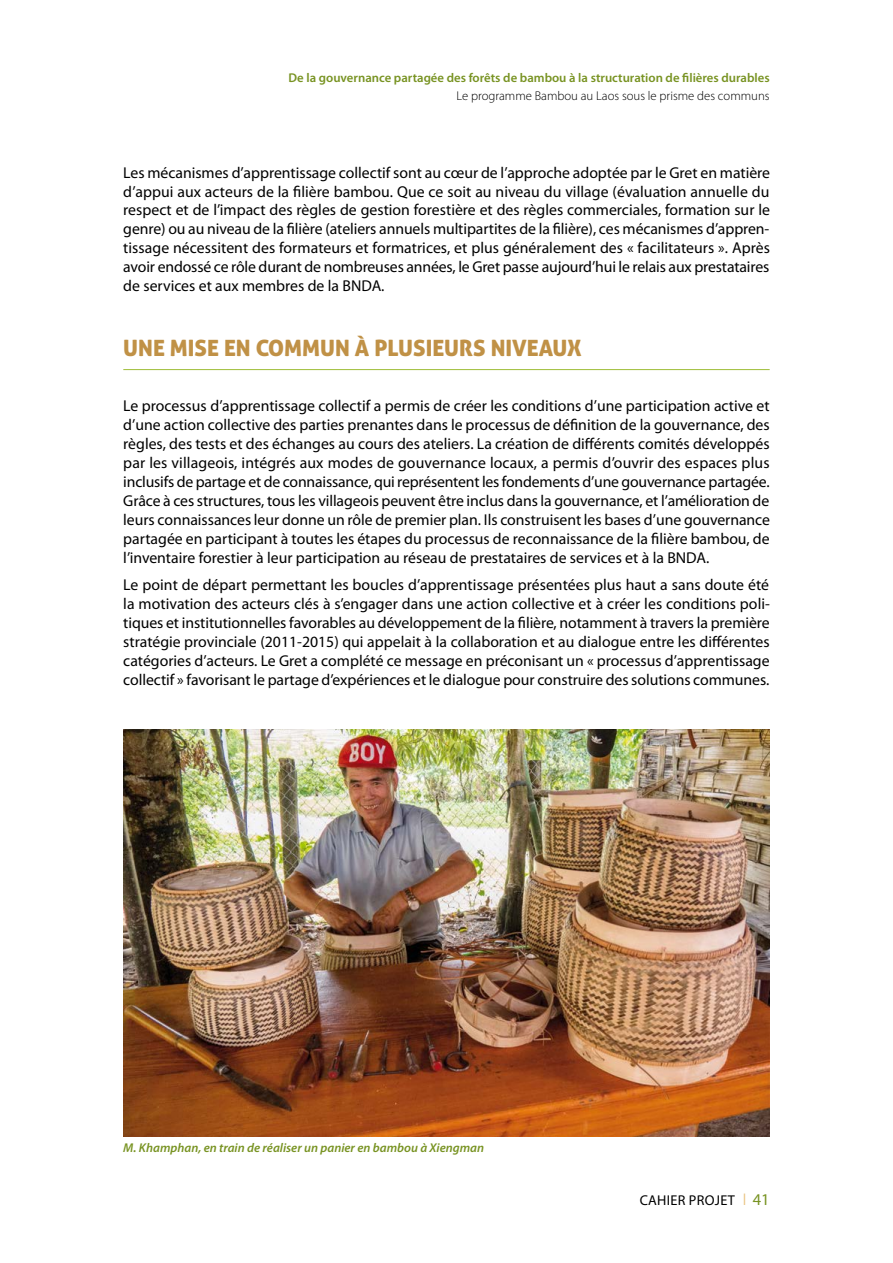
<style>
.page{position:relative;width:893px;height:1263px;background:#fff}
.page>*{position:absolute;margin:0;border:0;box-sizing:border-box;transform-origin:0 0}
.t1{font:22.5px "Aller Display";color:#c09146}
.t2{font:15.75px/18.9px "Myriad Pro";letter-spacing:-.005em;color:#000;text-align:justify}
.t3{font:14.25px "Myriad Pro";letter-spacing:.02em;color:#000}
.t4{font:600 12.75px "Myriad Pro";color:#789322}
.t5{font:italic 600 12.75px "Myriad Pro";color:#789322}
.t6{font:300 12.75px "Myriad Pro";color:#000}
.s1{color:#e9c381}
.s2{font-size:16.5px;color:#789322}
</style>
<div class="page">
<hr style="left:123px;top:369px;width:647px;height:1px;background:#9ebd38">
<img style="left:123px;top:729px;width:647px;height:407px">
<p class="t4" style="left:289px;top:69px;width:483px">De la gouvernance partagée des forêts de bambou à la structuration de filières durables</p>
<p class="t6" style="left:457px;top:89px;width:315px">Le programme Bambou au Laos sous le prisme des communs</p>
<p class="t2" style="left:123px;top:163px;width:648px">Les mécanismes d’apprentissage collectif sont au cœur de l’approche adoptée par le Gret en matière d’appui aux acteurs de la filière bambou. Que ce soit au niveau du village (évaluation annuelle du respect et de l’impact des règles de gestion forestière et des règles commerciales, formation sur le genre) ou au niveau de la filière (ateliers annuels multipartites de la filière), ces mécanismes d’appren&shy;tissage nécessitent des formateurs et formatrices, et plus généralement des « facilitateurs ». Après avoir endossé ce rôle durant de nombreuses années, le Gret passe aujourd’hui le relais aux prestataires de services et aux membres de la BNDA.</p>
<h1 class="t1" style="left:123px;top:334px;width:460px">UNE MISE EN COMMUN À PLUSIEURS NIVEAUX</h1>
<p class="t2" style="left:123px;top:396px;width:648px">Le processus d’apprentissage collectif a permis de créer les conditions d’une participation active et d’une action collective des parties prenantes dans le processus de définition de la gouvernance, des règles, des tests et des échanges au cours des ateliers. La création de différents comités développés par les villageois, intégrés aux modes de gouvernance locaux, a permis d’ouvrir des espaces plus inclusifs de partage et de connaissance, qui représentent les fondements d’une gouvernance partagée.<br>Grâce à ces structures, tous les villageois peuvent être inclus dans la gouvernance, et l’amélioration de leurs connaissances leur donne un rôle de premier plan. Ils construisent les bases d’une gouvernance partagée en participant à toutes les étapes du processus de reconnaissance de la filière bambou, de l’inventaire forestier à leur participation au réseau de prestataires de services et à la BNDA.</p>
<p class="t2" style="left:123px;top:575px;width:648px">Le point de départ permettant les boucles d’apprentissage présentées plus haut a sans doute été la motivation des acteurs clés à s’engager dans une action collective et à créer les conditions poli&shy;tiques et institutionnelles favorables au développement de la filière, notamment à travers la première stratégie provinciale (2011-2015) qui appelait à la collaboration et au dialogue entre les différentes catégories d’acteurs. Le Gret a complété ce message en préconisant un « processus d’apprentissage collectif » favorisant le partage d’expériences et le dialogue pour construire des solutions communes.</p>
<p class="t5" style="left:123px;top:1139px;width:362px">M. Khamphan, en train de réaliser un panier en bambou à Xiengman</p>
<p class="t3" style="left:640px;top:1191px;width:131px">CAHIER PROJET <span class="s1">❘</span> <span class="s2">41</span></p>
</div>
